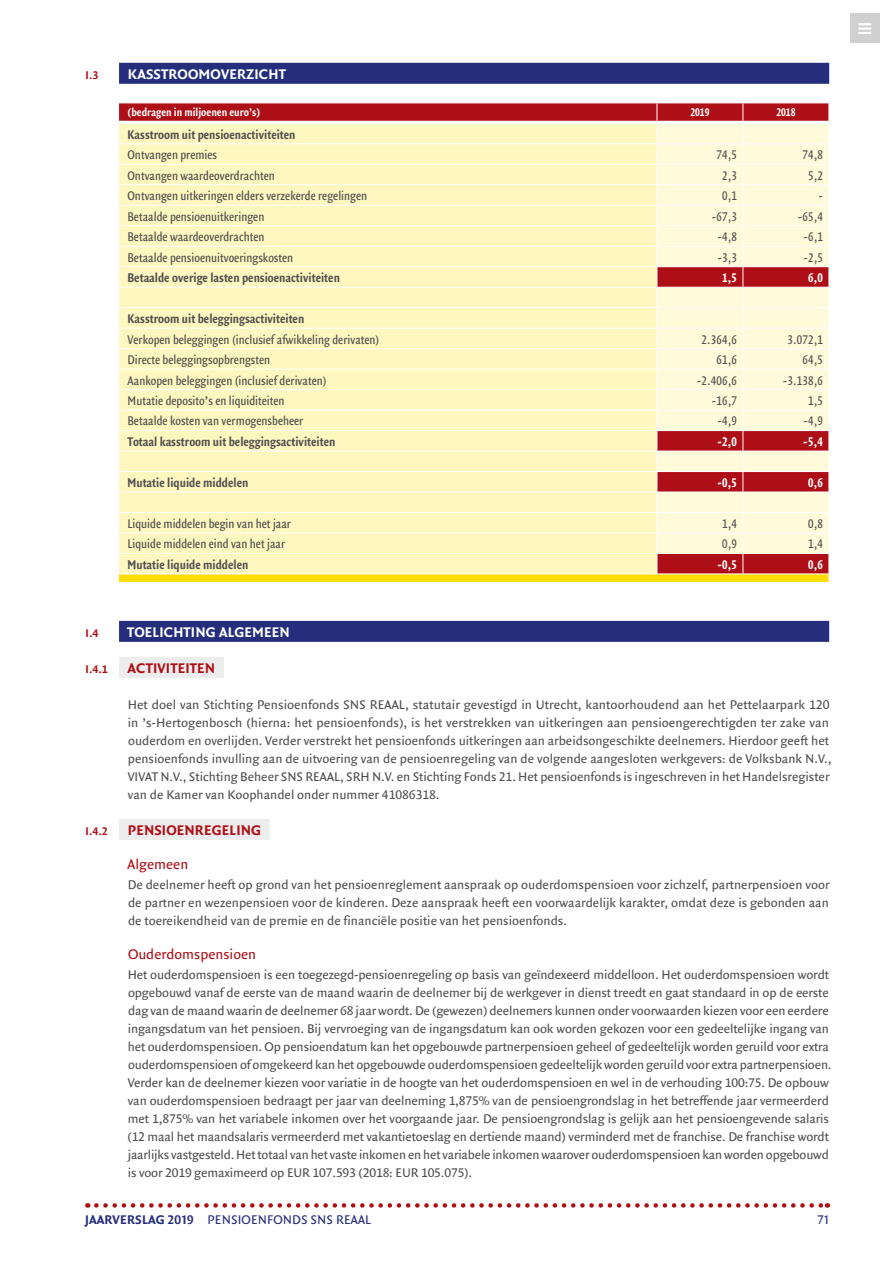
<style>
.page{position:relative;width:893px;height:1263px;background:#fff}
.page>*{position:absolute;margin:0;border:0;box-sizing:border-box;transform-origin:0 0}
.t1{font:15px "Quadraat Sans OT Bld";letter-spacing:.01em;color:#fff}
.t2{font:15px "Quadraat Sans OT Bld";letter-spacing:.01em;color:#ae0e16}
.t3{font:15px "Quadraat Sans OT";color:#ae0e16}
.t4{font:13.5px/18px "Quadraat Sans OT";letter-spacing:-.01em;color:#4f4f4f}
.t5{font:condensed 13.5px "Quadraat Sans OT";color:#4f4f4f}
.t6{font:13.5px "Quadraat Sans OT Cn Bld";color:#4f4f4f}
.t7{font:13.5px "Quadraat Sans OT";letter-spacing:.01em;color:#242e7c}
.t8{font:13.5px "Quadraat Sans OT Cn Bld";color:#fff}
.t9{font:12px "Quadraat Sans OT Cn Bld";color:#fff}
.t10{font:12px "Quadraat Sans OT Bld";color:#ae0e16}
.s1{font-family:"Quadraat Sans OT Bld"}
</style>
<div class="page">
<svg style="left:96px;top:1203px;width:732px;height:5px"></svg>
<div style="left:850px;top:13px;width:30px;height:30px;background:#d0d0d0"></div>
<div style="left:119px;top:63px;width:710px;height:21px;background:#242e7c"></div>
<div style="left:119px;top:104px;width:538px;height:17px;background:#ae0e16"></div>
<div style="left:119px;top:124px;width:538px;height:449px;background:#fff7c0"></div>
<div style="left:119px;top:574px;width:710px;height:8px;background:#fd0"></div>
<hr style="left:119px;top:143px;width:538px;height:1px;background:#fff">
<hr style="left:119px;top:164px;width:538px;height:1px;background:#fff">
<hr style="left:119px;top:184px;width:538px;height:1px;background:#fff">
<hr style="left:119px;top:205px;width:538px;height:1px;background:#fff">
<hr style="left:119px;top:225px;width:538px;height:1px;background:#fff">
<hr style="left:119px;top:246px;width:538px;height:1px;background:#fff">
<hr style="left:119px;top:266px;width:538px;height:1px;background:#fff">
<hr style="left:119px;top:287px;width:538px;height:1px;background:#fff">
<hr style="left:119px;top:307px;width:538px;height:1px;background:#fff">
<hr style="left:119px;top:328px;width:538px;height:1px;background:#fff">
<hr style="left:119px;top:348px;width:538px;height:1px;background:#fff">
<hr style="left:119px;top:369px;width:538px;height:1px;background:#fff">
<hr style="left:119px;top:389px;width:538px;height:1px;background:#fff">
<hr style="left:119px;top:410px;width:538px;height:1px;background:#fff">
<hr style="left:119px;top:430px;width:538px;height:1px;background:#fff">
<hr style="left:119px;top:451px;width:538px;height:1px;background:#fff">
<hr style="left:119px;top:471px;width:538px;height:1px;background:#fff">
<hr style="left:119px;top:492px;width:538px;height:1px;background:#fff">
<hr style="left:119px;top:512px;width:538px;height:1px;background:#fff">
<hr style="left:119px;top:533px;width:538px;height:1px;background:#fff">
<hr style="left:119px;top:553px;width:538px;height:1px;background:#fff">
<svg style="left:657px;top:103px;width:172px;height:479px;background:#eecbb1"></svg>
<hr style="left:657px;top:121px;width:86px;height:3px;background:#fff">
<hr style="left:743px;top:121px;width:86px;height:3px;background:#fff">
<div style="left:119px;top:621px;width:710px;height:21px;background:#242e7c"></div>
<div style="left:119px;top:657px;width:105px;height:21px;background:#ededed"></div>
<div style="left:119px;top:819px;width:151px;height:21px;background:#ededed"></div>
<p class="t10" style="left:86px;top:68px;width:14px">I.3</p>
<p class="t1" style="left:128px;top:65px;width:160px">KASSTROOMOVERZICHT</p>
<p class="t9" style="left:128px;top:105px;width:134px">(bedragen in miljoenen euro’s)</p>
<p class="t9" style="left:690px;top:105px;width:21px">2019</p>
<p class="t9" style="left:776px;top:105px;width:21px">2018</p>
<p class="t6" style="left:128px;top:126px;width:169px">Kasstroom uit pensioenactiviteiten</p>
<p class="t5" style="left:128px;top:147px;width:91px">Ontvangen premies</p>
<p class="t5" style="left:717px;top:147px;width:22px">74,5</p>
<p class="t5" style="left:802px;top:147px;width:22px">74,8</p>
<p class="t5" style="left:128px;top:168px;width:149px">Ontvangen waardeoverdrachten</p>
<p class="t5" style="left:722px;top:168px;width:16px">2,3</p>
<p class="t5" style="left:808px;top:168px;width:16px">5,2</p>
<p class="t5" style="left:128px;top:188px;width:241px">Ontvangen uitkeringen elders verzekerde regelingen</p>
<p class="t5" style="left:722px;top:188px;width:16px">0,1</p>
<p class="t5" style="left:818px;top:188px;width:6px">-</p>
<p class="t5" style="left:128px;top:209px;width:138px">Betaalde pensioenuitkeringen</p>
<p class="t5" style="left:712px;top:209px;width:27px">-67,3</p>
<p class="t5" style="left:798px;top:209px;width:27px">-65,4</p>
<p class="t5" style="left:128px;top:229px;width:138px">Betaalde waardeoverdrachten</p>
<p class="t5" style="left:717px;top:229px;width:21px">-4,8</p>
<p class="t5" style="left:803px;top:229px;width:21px">-6,1</p>
<p class="t5" style="left:128px;top:250px;width:167px">Betaalde pensioenuitvoeringskosten</p>
<p class="t5" style="left:717px;top:250px;width:21px">-3,3</p>
<p class="t5" style="left:803px;top:250px;width:21px">-2,5</p>
<p class="t6" style="left:128px;top:270px;width:214px">Betaalde overige lasten pensioenactiviteiten</p>
<p class="t8" style="left:722px;top:270px;width:16px">1,5</p>
<p class="t8" style="left:808px;top:270px;width:16px">6,0</p>
<p class="t6" style="left:128px;top:311px;width:178px">Kasstroom uit beleggingsactiviteiten</p>
<p class="t5" style="left:128px;top:331px;width:253px">Verkopen beleggingen (inclusief afwikkeling derivaten)</p>
<p class="t5" style="left:702px;top:331px;width:37px">2.364,6</p>
<p class="t5" style="left:787px;top:331px;width:37px">3.072,1</p>
<p class="t5" style="left:128px;top:352px;width:144px">Directe beleggingsopbrengsten</p>
<p class="t5" style="left:717px;top:352px;width:22px">61,6</p>
<p class="t5" style="left:802px;top:352px;width:22px">64,5</p>
<p class="t5" style="left:128px;top:372px;width:201px">Aankopen beleggingen (inclusief derivaten)</p>
<p class="t5" style="left:697px;top:372px;width:42px">-2.406,6</p>
<p class="t5" style="left:783px;top:372px;width:42px">-3.138,6</p>
<p class="t5" style="left:128px;top:393px;width:159px">Mutatie deposito’s en liquiditeiten</p>
<p class="t5" style="left:712px;top:393px;width:27px">-16,7</p>
<p class="t5" style="left:808px;top:393px;width:16px">1,5</p>
<p class="t5" style="left:128px;top:413px;width:177px">Betaalde kosten van vermogensbeheer</p>
<p class="t5" style="left:717px;top:413px;width:21px">-4,9</p>
<p class="t5" style="left:803px;top:413px;width:21px">-4,9</p>
<p class="t6" style="left:128px;top:434px;width:209px">Totaal kasstroom uit beleggingsactiviteiten</p>
<p class="t8" style="left:717px;top:434px;width:21px">-2,0</p>
<p class="t8" style="left:803px;top:434px;width:21px">-5,4</p>
<p class="t6" style="left:128px;top:475px;width:122px">Mutatie liquide middelen</p>
<p class="t8" style="left:717px;top:475px;width:21px">-0,5</p>
<p class="t8" style="left:808px;top:475px;width:16px">0,6</p>
<p class="t5" style="left:128px;top:516px;width:165px">Liquide middelen begin van het jaar</p>
<p class="t5" style="left:722px;top:516px;width:16px">1,4</p>
<p class="t5" style="left:808px;top:516px;width:16px">0,8</p>
<p class="t5" style="left:128px;top:536px;width:159px">Liquide middelen eind van het jaar</p>
<p class="t5" style="left:722px;top:536px;width:16px">0,9</p>
<p class="t5" style="left:808px;top:536px;width:16px">1,4</p>
<p class="t6" style="left:128px;top:557px;width:122px">Mutatie liquide middelen</p>
<p class="t8" style="left:717px;top:557px;width:21px">-0,5</p>
<p class="t8" style="left:808px;top:557px;width:16px">0,6</p>
<p class="t10" style="left:86px;top:626px;width:14px">I.4</p>
<p class="t1" style="left:127px;top:623px;width:164px">TOELICHTING ALGEMEEN</p>
<p class="t10" style="left:86px;top:662px;width:24px">I.4.1</p>
<p class="t2" style="left:128px;top:659px;width:89px">ACTIVITEITEN</p>
<p class="t4" style="left:128px;top:696px;width:705px">Het doel van Stichting Pensioenfonds SNS REAAL, statutair gevestigd in Utrecht, kantoorhoudend aan het Pettelaarpark 120 in ’s-Hertogenbosch (hierna: het pensioenfonds), is het verstrekken van uitkeringen aan pensioengerechtigden ter zake van ouderdom en overlijden. Verder verstrekt het pensioenfonds uitkeringen aan arbeidsongeschikte deelnemers. Hierdoor geeft het pensioenfonds invulling aan de uitvoering van de pensioenregeling van de volgende aangesloten werkgevers: de Volksbank N.V., VIVAT N.V., Stichting Beheer SNS REAAL, SRH N.V. en Stichting Fonds 21. Het pensioenfonds is ingeschreven in het Handelsregister van de Kamer van Koophandel onder nummer 41086318.</p>
<p class="t10" style="left:86px;top:824px;width:24px">I.4.2</p>
<p class="t2" style="left:128px;top:821px;width:135px">PENSIOENREGELING</p>
<p class="t3" style="left:128px;top:856px;width:62px">Algemeen</p>
<p class="t4" style="left:128px;top:876px;width:703px;text-align:justify">De deelnemer heeft op grond van het pensioenreglement aanspraak op ouderdomspensioen voor zichzelf, partnerpensioen voor de partner en wezenpensioen voor de kinderen. Deze aanspraak heeft een voorwaardelijk karakter, omdat deze is gebonden aan de toereikendheid van de premie en de financiële positie van het pensioenfonds.</p>
<p class="t3" style="left:128px;top:946px;width:130px">Ouderdomspensioen</p>
<p class="t4" style="left:127px;top:966px;width:706px">Het ouderdomspensioen is een toegezegd-pensioenregeling op basis van geïndexeerd middelloon. Het ouderdomspensioen wordt opgebouwd vanaf de eerste van de maand waarin de deelnemer bij de werkgever in dienst treedt en gaat standaard in op de eerste dag van de maand waarin de deelnemer 68 jaar wordt. De (gewezen) deelnemers kunnen onder voorwaarden kiezen voor een eerdere ingangsdatum van het pensioen. Bij vervroeging van de ingangsdatum kan ook worden gekozen voor een gedeeltelijke ingang van het ouderdomspensioen. Op pensioendatum kan het opgebouwde partnerpensioen geheel of gedeeltelijk worden geruild voor extra ouderdomspensioen of omgekeerd kan het opgebouwde ouderdomspensioen gedeeltelijk worden geruild voor extra partnerpensioen.<br>Verder kan de deelnemer kiezen voor variatie in de hoogte van het ouderdomspensioen en wel in de verhouding 100:75. De opbouw van ouderdomspensioen bedraagt per jaar van deelneming 1,875% van de pensioengrondslag in het betreffende jaar vermeerderd met 1,875% van het variabele inkomen over het voorgaande jaar. De pensioengrondslag is gelijk aan het pensioengevende salaris (12 maal het maandsalaris vermeerderd met vakantietoeslag en dertiende maand) verminderd met de franchise. De franchise wordt jaarlijks vastgesteld. Het totaal van het vaste inkomen en het variabele inkomen waarover ouderdomspensioen kan worden opgebouwd is voor 2019 gemaximeerd op EUR 107.593 (2018: EUR 105.075).</p>
<p class="t7" style="left:85px;top:1212px;width:288px"><span class="s1">JAARVERSLAG 2019</span> PENSIOENFONDS SNS REAAL</p>
<p class="t7" style="left:818px;top:1212px;width:13px">71</p>
</div>
